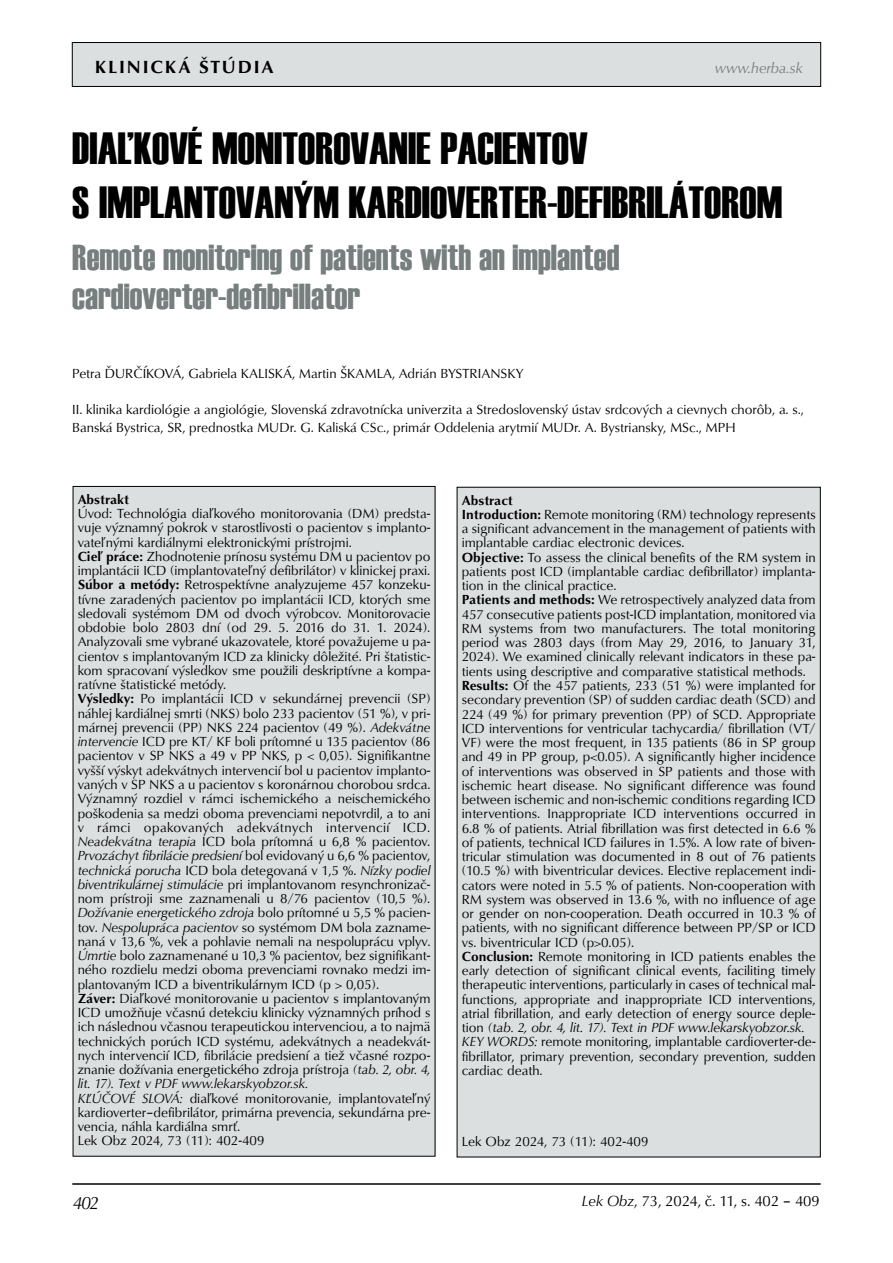
<style>
.page{position:relative;width:893px;height:1263px;background:#fff}
.page>*{position:absolute;margin:0;border:0;box-sizing:border-box;transform-origin:0 0}
.t1{font:45px/54px "Haettenschweiler";color:#000}
.t2{font:36px/39px "Haettenschweiler";color:#777e7e}
.t3{font:700 18px "URW Classico TEE";letter-spacing:.1em;color:#000}
.t4{font:italic 18px "URW Classico TEE";color:#000}
.t5{font:15px "URW Classico TEE";color:#000}
.t6{font:italic 15px "URW Classico TEE";color:#777e7e}
.t7{font:13.5px/14.2px "URW Classico TEE";color:#000}
.t8{font:700 13.5px "URW Classico TEE";color:#000}
.s1{font-weight:700}
.s2{font-style:italic}
</style>
<div class="page">
<div style="left:72px;top:43px;width:749px;height:43px;background:#dcdfe0"></div>
<div style="left:72px;top:42px;width:749px;height:45px;border:1px solid #000"></div>
<hr style="left:72px;top:1183px;width:749px;height:2px;background:#000">
<div style="left:73px;top:486px;width:362px;height:670px;background:#dcdfe0"></div>
<div style="left:457px;top:487px;width:363px;height:670px;background:#dcdfe0"></div>
<h3 class="t3" style="left:95px;top:56px;width:180px">KLINICKÁ ŠTÚDIA</h3>
<p class="t6" style="left:715px;top:59px;width:90px">www.herba.sk</p>
<h1 class="t1" style="left:72px;top:121px;width:712px">DIAĽKOVÉ MONITOROVANIE PACIENTOV<br>S IMPLANTOVANÝM KARDIOVERTER-DEFIBRILÁTOROM</h1>
<h2 class="t2" style="left:72px;top:238px;width:549px">Remote monitoring of patients with an implanted cardioverter-defibrillator</h2>
<p class="t7" style="left:72px;top:367px;width:453px">Petra ĎURČÍKOVÁ, Gabriela KALISKÁ, Martin ŠKAMLA, Adrián BYSTRIANSKY</p>
<p class="t7" style="left:72px;top:401px;width:733px;line-height:18px">II. klinika kardiológie a angiológie, Slovenská zdravotnícka univerzita a Stredoslovenský ústav srdcových a cievnych chorôb, a. s.,<br>Banská Bystrica, SR, prednostka MUDr. G. Kaliská CSc., primár Oddelenia arytmií MUDr. A. Bystriansky, MSc., MPH</p>
<p class="t8" style="left:78px;top:491px;width:53px">Abstrakt</p>
<p class="t7" style="left:78px;top:507px;width:354px">Úvod: Technológia diaľkového monitorovania (DM) predsta&shy;vuje významný pokrok v starostlivosti o pacientov s implanto&shy;vateľnými kardiálnymi elektronickými prístrojmi.<br><span class="s1">Cieľ práce:</span> Zhodnotenie prínosu systému DM u pacientov po implantácii ICD (implantovateľný defibrilátor) v klinickej praxi.<br><span class="s1">Súbor a metódy:</span> Retrospektívne analyzujeme 457 konzeku&shy;tívne zaradených pacientov po implantácii ICD, ktorých sme sledovali systémom DM od dvoch výrobcov. Monitorovacie obdobie bolo 2803 dní (od 29. 5. 2016 do 31. 1. 2024).<br>Analyzovali sme vybrané ukazovatele, ktoré považujeme u pa&shy;cientov s implantovaným ICD za klinicky dôležité. Pri štatistic&shy;kom spracovaní výsledkov sme použili deskriptívne a kompa&shy;ratívne štatistické metódy.<br><span class="s1">Výsledky:</span> Po implantácii ICD v sekundárnej prevencii (SP) náhlej kardiálnej smrti (NKS) bolo 233 pacientov (51 %), v pri&shy;márnej prevencii (PP) NKS 224 pacientov (49 %). <span class="s2">Adekvátne intervencie</span> ICD pre KT/ KF boli prítomné u 135 pacientov (86 pacientov v SP NKS a 49 v PP NKS, p &lt; 0,05). Signifikantne vyšší výskyt adekvátnych intervencií bol u pacientov implanto&shy;vaných v SP NKS a u pacientov s koronárnou chorobou srdca.<br>Významný rozdiel v rámci ischemického a neischemického poškodenia sa medzi oboma prevenciami nepotvrdil, a to ani v rámci opakovaných adekvátnych intervencií ICD.<br><span class="s2">Neadekvátna terapia</span> ICD bola prítomná u 6,8 % pacientov.<br><span class="s2">Prvozáchyt fibrilácie predsiení</span> bol evidovaný u 6,6 % pacientov, <span class="s2">technická porucha</span> ICD bola detegovaná v 1,5 %. <span class="s2">Nízky podiel biventrikulárnej stimulácie</span> pri implantovanom resynchronizač&shy;nom prístroji sme zaznamenali u 8/76 pacientov (10,5 %).<br><span class="s2">Dožívanie energetického zdroja</span> bolo prítomné u 5,5 % pacien&shy;tov. <span class="s2">Nespolupráca pacientov</span> so systémom DM bola zazname&shy;naná v 13,6 %, vek a pohlavie nemali na nespoluprácu vplyv.<br><span class="s2">Úmrtie</span> bolo zaznamenané u 10,3 % pacientov, bez signifikant&shy;ného rozdielu medzi oboma prevenciami rovnako medzi im&shy;plantovaným ICD a biventrikulárnym ICD (p &gt; 0,05).<br><span class="s1">Záver:</span> Diaľkové monitorovanie u pacientov s implantovaným ICD umožňuje včasnú detekciu klinicky významných príhod s ich následnou včasnou terapeutickou intervenciou, a to najmä technických porúch ICD systému, adekvátnych a neadekvát&shy;nych intervencií ICD, fibrilácie predsiení a tiež včasné rozpo&shy;znanie dožívania energetického zdroja prístroja <span class="s2">(tab. 2, obr. 4, lit. 17). Text v PDF www.lekarskyobzor.sk.<br>KĽÚČOVÉ SLOVÁ:</span> diaľkové monitorovanie, implantovateľný kardioverter–defibrilátor, primárna prevencia, sekundárna pre&shy;vencia, náhla kardiálna smrť.<br>Lek Obz 2024, 73 (11): 402-409</p>
<p class="t7" style="left:462px;top:493px;width:355px"><span class="s1">Abstract<br>Introduction:</span> Remote monitoring (RM) technology represents a significant advancement in the management of patients with implantable cardiac electronic devices.<br><span class="s1">Objective:</span> To assess the clinical benefits of the RM system in patients post ICD (implantable cardiac defibrillator) implanta&shy;tion in the clinical practice.<br><span class="s1">Patients and methods:</span> We retrospectively analyzed data from 457 consecutive patients post-ICD implantation, monitored via RM systems from two manufacturers. The total monitoring period was 2803 days (from May 29, 2016, to January 31, 2024). We examined clinically relevant indicators in these pa&shy;tients using descriptive and comparative statistical methods.<br><span class="s1">Results:</span> Of the 457 patients, 233 (51 %) were implanted for secondary prevention (SP) of sudden cardiac death (SCD) and 224 (49 %) for primary prevention (PP) of SCD. Appropriate ICD interventions for ventricular tachycardia/ fibrillation (VT/ VF) were the most frequent, in 135 patients (86 in SP group and 49 in PP group, p&lt;0.05). A significantly higher incidence of interventions was observed in SP patients and those with ischemic heart disease. No significant difference was found between ischemic and non-ischemic conditions regarding ICD interventions. Inappropriate ICD interventions occurred in 6.8 % of patients. Atrial fibrillation was first detected in 6.6 % of patients, technical ICD failures in 1.5%. A low rate of biven&shy;tricular stimulation was documented in 8 out of 76 patients (10.5 %) with biventricular devices. Elective replacement indi&shy;cators were noted in 5.5 % of patients. Non-cooperation with RM system was observed in 13.6 %, with no influence of age or gender on non-cooperation. Death occurred in 10.3 % of patients, with no significant difference between PP/SP or ICD vs. biventricular ICD (p&gt;0.05).<br><span class="s1">Conclusion:</span> Remote monitoring in ICD patients enables the early detection of significant clinical events, faciliting timely therapeutic interventions, particularly in cases of technical mal&shy;functions, appropriate and inappropriate ICD interventions, atrial fibrillation, and early detection of energy source deple&shy;tion <span class="s2">(tab. 2, obr. 4, lit. 17). Text in PDF www.lekarskyobzor.sk.<br>KEY WORDS:</span> remote monitoring, implantable cardioverter-de&shy;fibrillator, primary prevention, secondary prevention, sudden cardiac death.</p>
<p class="t7" style="left:462px;top:1135px;width:188px">Lek Obz 2024, 73 (11): 402-409</p>
<h3 class="t4" style="left:73px;top:1191px;width:27px">402</h3>
<p class="t5" style="left:582px;top:1191px;width:239px"><span class="s2">Lek Obz</span>, 73, 2024, č. 11, s. 402 – 409</p>
</div>
